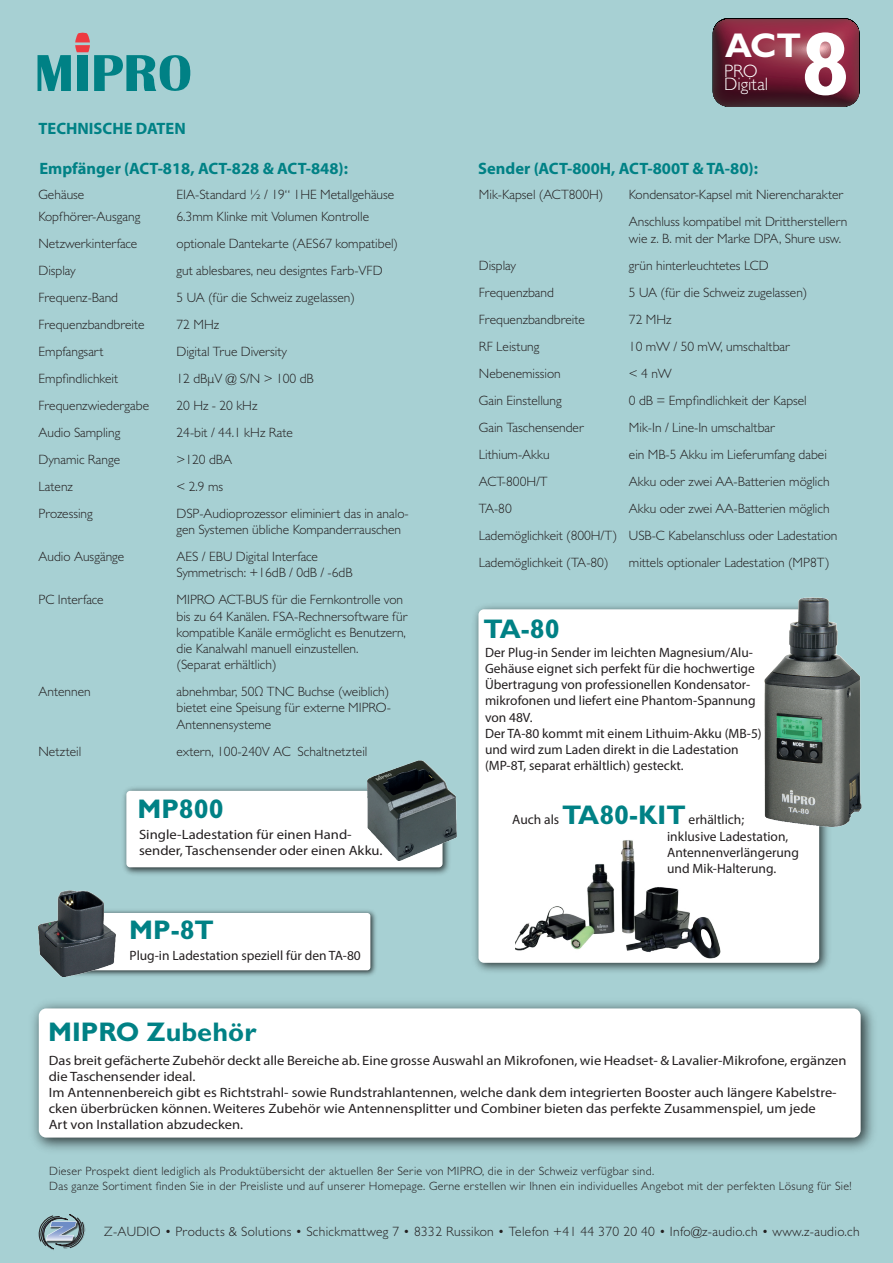
<style>
.page{position:relative;width:893px;height:1263px;background:#a7d0d3}
.page>*{position:absolute;margin:0;border:0;box-sizing:border-box;transform-origin:0 0}
.t1{font:700 90px "Gill Sans MT Pro";color:#fff}
.t2{font:700 34.35px "Gill Sans MT Pro";color:#fff}
.t3{font:700 27px "Gill Sans MT Pro";color:#008185}
.t4{font:300 18px/13.5px "Gill Sans MT Pro";color:#fff}
.t5{font:700 16.5px "Myriad Pro";color:#008185}
.t6{font:300 13.5px/16.2px "Gill Sans MT Pro";color:#231f20}
.t7{font:13.5px/16.2px "Myriad Pro";color:#231f20}
.t8{font:13.5px/16.2px "Myriad Pro";color:#231f20;scale:1.07 1}
.t9{font:300 13.5px "Gill Sans MT Pro";letter-spacing:.025em;color:#231f20}
.t10{font:13.5px/16.2px "Myriad Pro";color:#231f20;scale:1.09 1}
.t11{font:300 12px/14.4px "Gill Sans MT Pro";letter-spacing:.025em;color:#231f20}
.s1{font-family:"Gill Sans MT Pro";font-weight:700;font-size:27px;color:#008185}
</style>
<div class="page">
<svg style="left:38px;top:33px;width:152px;height:58px"></svg>
<svg style="left:38px;top:1214px;width:47px;height:35px"></svg>
<svg style="left:713px;top:19px;width:146px;height:87px;background:#792a3e"></svg>
<img style="left:33px;top:1003px;width:841px;height:147px">
<div style="left:39px;top:1008px;width:822px;height:129px;background:#fff;border-radius:7px"></div>
<img style="left:123px;top:787px;width:326px;height:88px">
<div style="left:126px;top:791px;width:317px;height:76px;background:#fff;border-radius:4px"></div>
<img style="left:367px;top:760px;width:89px;height:100px">
<img style="left:475px;top:606px;width:359px;height:366px">
<div style="left:478px;top:609px;width:341px;height:354px;background:#fff;border-radius:5px"></div>
<img style="left:764px;top:597px;width:97px;height:229px">
<img style="left:515px;top:840px;width:205px;height:118px">
<img style="left:63px;top:910px;width:313px;height:67px">
<div style="left:69px;top:913px;width:301px;height:57px;background:#fff;border-radius:3px"></div>
<img style="left:38px;top:891px;width:77px;height:85px">
<h1 class="t1" style="left:800px;top:8px;width:51px">8</h1>
<h2 class="t2" style="left:725px;top:24px;width:78px">ACT</h2>
<h3 class="t4" style="left:724px;top:64px;width:46px">PRO<br>Digital</h3>
<p class="t5" style="left:38px;top:118px;width:149px">TECHNISCHE DATEN</p>
<p class="t5" style="left:39px;top:157px;width:310px">Empfänger (ACT-818, ACT-828 &amp; ACT-848):</p>
<p class="t5" style="left:478px;top:157px;width:281px">Sender (ACT-800H, ACT-800T &amp; TA-80):</p>
<p class="t6" style="left:39px;top:186px;width:47px">Gehäuse</p>
<p class="t6" style="left:177px;top:186px;width:219px">EIA-Standard ½ / 19“ 1HE Metallgehäuse</p>
<p class="t6" style="left:39px;top:208px;width:103px">Kopfhörer-Ausgang</p>
<p class="t6" style="left:177px;top:208px;width:194px">6.3mm Klinke mit Volumen Kontrolle</p>
<p class="t6" style="left:39px;top:235px;width:100px">Netzwerkinterface</p>
<p class="t6" style="left:177px;top:235px;width:223px">optionale Dantekarte (AES67 kompatibel)</p>
<p class="t6" style="left:39px;top:262px;width:39px">Display</p>
<p class="t6" style="left:177px;top:262px;width:207px">gut ablesbares, neu designtes Farb-VFD</p>
<p class="t6" style="left:39px;top:289px;width:81px">Frequenz-Band</p>
<p class="t6" style="left:177px;top:289px;width:180px">5 UA (für die Schweiz zugelassen)</p>
<p class="t6" style="left:39px;top:316px;width:107px">Frequenzbandbreite</p>
<p class="t6" style="left:177px;top:316px;width:44px">72 MHz</p>
<p class="t6" style="left:39px;top:343px;width:67px">Empfangsart</p>
<p class="t6" style="left:177px;top:343px;width:112px">Digital True Diversity</p>
<p class="t6" style="left:39px;top:370px;width:81px">Empfindlichkeit</p>
<p class="t6" style="left:177px;top:370px;width:139px">12 dBμV @ S/N &gt; 100 dB</p>
<p class="t6" style="left:39px;top:397px;width:112px">Frequenzwiedergabe</p>
<p class="t6" style="left:177px;top:397px;width:82px">20 Hz - 20 kHz</p>
<p class="t6" style="left:39px;top:424px;width:83px">Audio Sampling</p>
<p class="t6" style="left:177px;top:424px;width:118px">24-bit / 44.1 kHz Rate</p>
<p class="t6" style="left:39px;top:451px;width:83px">Dynamic Range</p>
<p class="t6" style="left:177px;top:451px;width:57px">&gt;120 dBA</p>
<p class="t6" style="left:39px;top:478px;width:36px">Latenz</p>
<p class="t6" style="left:177px;top:478px;width:48px">&lt; 2.9 ms</p>
<p class="t6" style="left:39px;top:505px;width:56px">Prozessing</p>
<p class="t6" style="left:177px;top:505px;width:234px">DSP-Audioprozessor eliminiert das in analo&shy;gen Systemen übliche Kompanderrauschen</p>
<p class="t6" style="left:39px;top:548px;width:87px">Audio Ausgänge</p>
<p class="t6" style="left:177px;top:548px;width:178px">AES / EBU Digital Interface<br>Symmetrisch: +16dB / 0dB / -6dB</p>
<p class="t6" style="left:39px;top:591px;width:67px">PC Interface</p>
<p class="t6" style="left:177px;top:591px;width:233px">MIPRO ACT-BUS für die Fernkontrolle von bis zu 64 Kanälen. FSA-Rechnersoftware für kompatible Kanäle ermöglicht es Benutzern, die Kanalwahl manuell einzustellen.<br>(Separat erhältlich)</p>
<p class="t6" style="left:39px;top:683px;width:54px">Antennen</p>
<p class="t6" style="left:177px;top:683px;width:216px;text-align:justify">abnehmbar, 50Ω TNC Buchse (weiblich) bietet eine Speisung für externe MIPRO-Antennensysteme</p>
<p class="t6" style="left:39px;top:743px;width:44px">Netzteil</p>
<p class="t6" style="left:177px;top:743px;width:192px">extern, 100-240V AC Schaltnetzteil</p>
<p class="t6" style="left:479px;top:186px;width:126px">Mik-Kapsel (ACT800H)</p>
<p class="t6" style="left:629px;top:181px;width:220px;line-height:27px">Kondensator-Kapsel mit Nierencharakter<br>Anschluss kompatibel mit Drittherstellern</p>
<p class="t6" style="left:629px;top:230px;width:214px">wie z. B. mit der Marke DPA, Shure usw.</p>
<p class="t6" style="left:479px;top:257px;width:39px">Display</p>
<p class="t6" style="left:629px;top:257px;width:141px">grün hinterleuchtetes LCD</p>
<p class="t6" style="left:479px;top:284px;width:77px">Frequenzband</p>
<p class="t6" style="left:629px;top:284px;width:180px">5 UA (für die Schweiz zugelassen)</p>
<p class="t6" style="left:479px;top:311px;width:107px">Frequenzbandbreite</p>
<p class="t6" style="left:629px;top:311px;width:44px">72 MHz</p>
<p class="t6" style="left:479px;top:338px;width:62px">RF Leistung</p>
<p class="t6" style="left:629px;top:338px;width:163px">10 mW / 50 mW, umschaltbar</p>
<p class="t6" style="left:479px;top:365px;width:83px">Nebenemission</p>
<p class="t6" style="left:629px;top:365px;width:44px">&lt; 4 nW</p>
<p class="t6" style="left:479px;top:392px;width:84px">Gain Einstellung</p>
<p class="t6" style="left:629px;top:392px;width:179px">0 dB = Empfindlichkeit der Kapsel</p>
<p class="t6" style="left:479px;top:419px;width:107px">Gain Taschensender</p>
<p class="t6" style="left:629px;top:419px;width:148px">Mik-In / Line-In umschaltbar</p>
<p class="t6" style="left:479px;top:446px;width:72px">Lithium-Akku</p>
<p class="t6" style="left:629px;top:446px;width:199px">ein MB-5 Akku im Lieferumfang dabei</p>
<p class="t6" style="left:479px;top:473px;width:70px">ACT-800H/T</p>
<p class="t6" style="left:629px;top:473px;width:202px">Akku oder zwei AA-Batterien möglich</p>
<p class="t6" style="left:479px;top:500px;width:34px">TA-80</p>
<p class="t6" style="left:479px;top:494px;width:360px;line-height:27px;text-indent:150px">Akku oder zwei AA-Batterien möglich<br>Lademöglichkeit (800H/T) USB-C Kabelanschluss oder Ladestation<br>Lademöglichkeit (TA-80)</p>
<p class="t6" style="left:629px;top:554px;width:202px">mittels optionaler Ladestation (MP8T)</p>
<h3 class="t3" style="left:484px;top:612px;width:78px">TA-80</h3>
<p class="t7" style="left:485px;top:644px;width:278px">Der Plug-in Sender im leichten Magnesium/Alu-Gehäuse eignet sich perfekt für die hochwertige Übertragung von professionellen Kondensator&shy;mikrofonen und liefert eine Phantom-Spannung von 48V.<br>Der TA-80 kommt mit einem Lithuim-Akku (MB-5) und wird zum Laden direkt in die Ladestation (MP-8T, separat erhältlich) gesteckt.</p>
<p class="t7" style="left:667px;top:811px;width:133px;text-indent:-155px">Auch als <span class="s1">TA80-KIT</span> erhältlich;<br>inklusive Ladestation,<br>Antennenverlängerung und Mik-Halterung.</p>
<h3 class="t3" style="left:137px;top:793px;width:88px">MP800</h3>
<p class="t10" style="left:139px;top:826px;width:225px">Single-Ladestation für einen Hand&shy;sender, Taschensender oder einen Akku.</p>
<h3 class="t3" style="left:129px;top:913px;width:86px">MP-8T</h3>
<p class="t7" style="left:130px;top:947px;width:233px">Plug-in Ladestation speziell für den TA-80</p>
<h3 class="t3" style="left:48px;top:1015px;width:210px">MIPRO Zubehör</h3>
<p class="t8" style="left:49px;top:1052px;width:747px">Das breit gefächerte Zubehör deckt alle Bereiche ab. Eine grosse Auswahl an Mikrofonen, wie Headset- &amp; Lavalier-Mikrofone, ergänzen die Taschensender ideal.<br>Im Antennenbereich gibt es Richtstrahl- sowie Rundstrahlantennen, welche dank dem integrierten Booster auch längere Kabelstre&shy;cken überbrücken können. Weiteres Zubehör wie Antennensplitter und Combiner bieten das perfekte Zusammenspiel, um jede<br>Art von Installation abzudecken.</p>
<p class="t11" style="left:49px;top:1164px;width:804px">Dieser Prospekt dient lediglich als Produktübersicht der aktuellen 8er Serie von MIPRO, die in der Schweiz verfügbar sind.<br>Das ganze Sortiment finden Sie in der Preisliste und auf unserer Homepage. Gerne erstellen wir Ihnen ein individuelles Angebot mit der perfekten Lösung für Sie!</p>
<p class="t9" style="left:104px;top:1223px;width:757px">Z-AUDIO • Products &amp; Solutions • Schickmattweg 7 • 8332 Russikon • Telefon +41 44 370 20 40 • Info@z-audio.ch • www.z-audio.ch</p>
</div>
